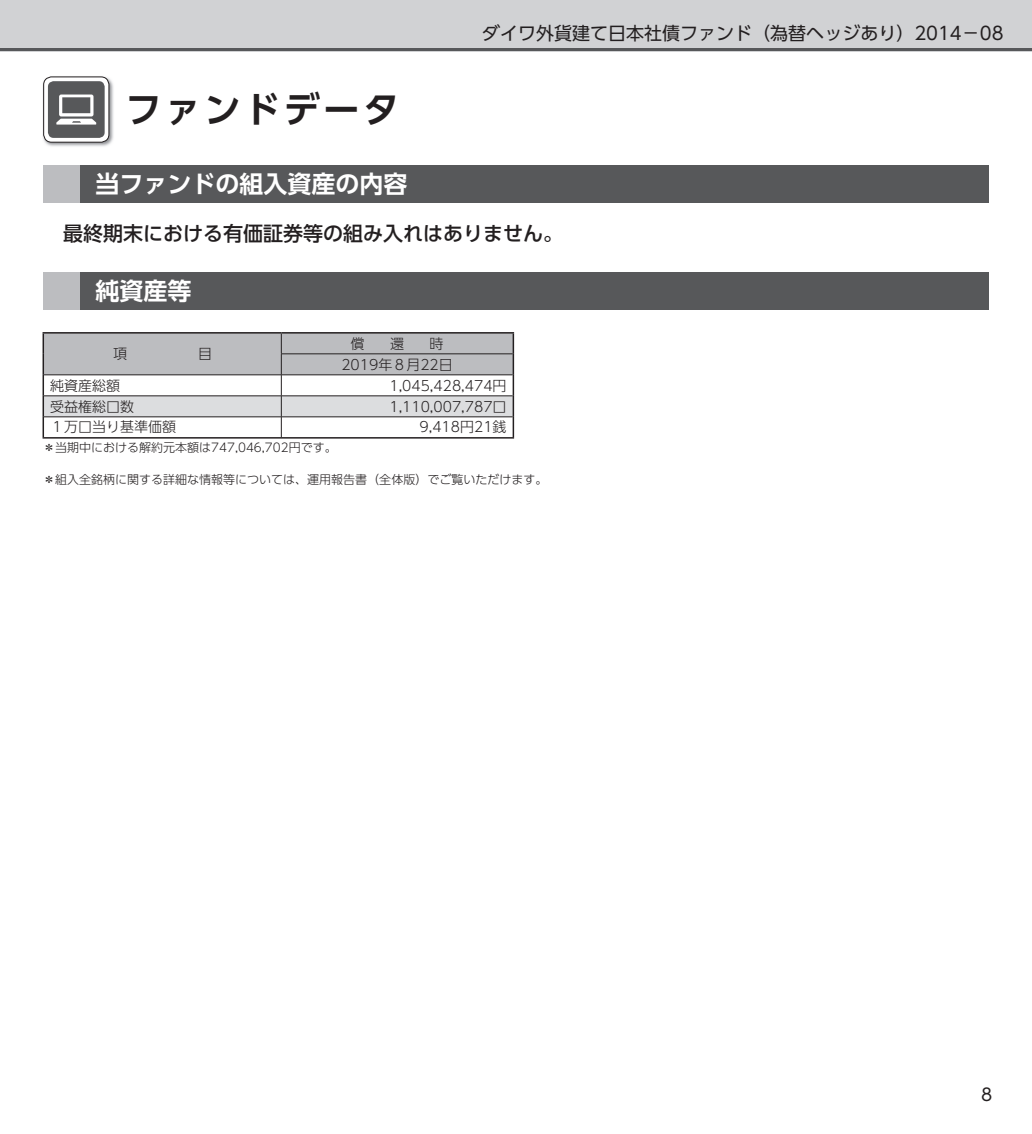
<style>
.page{position:relative;width:1032px;height:1134px;background:#fff}
.page>*{position:absolute;margin:0;border:0;box-sizing:border-box;transform-origin:0 0}
.t1{font:36px "UD Shin Go Pro De Bold 90 msp RKSJ H";letter-spacing:.1em;color:#231f20}
.t2{font:24px "UD Shin Go Pro De Bold 90 msp RKSJ H";color:#fff}
.t3{font:20px "UD Shin Go Pro Medium 90 msp RKSJ H";color:#231f20}
.t4{font:18px "UD Shin Go Pro Regular 90 msp RKSJ H";color:#231f20}
.t5{font:17px "UD Shin Go Pro Regular 90 msp RKSJ H";color:#231f20}
.t6{font:14px/20.8px "UD Shin Go Pro Light 90 msp RKSJ H";color:#231f20}
.t7{font:12px "UD Shin Go Pro Light 90 msp RKSJ H";color:#231f20}
</style>
<div class="page">
<div style="left:0;top:0;width:1032px;height:51px;background:#d1d2d4"></div>
<hr style="left:0;top:48px;width:1032px;height:3px;background:#57585a">
<img style="left:43px;top:76px;width:71px;height:71px">
<div style="left:44px;top:77px;width:65px;height:65px;background:#fff;border-radius:8px"></div>
<div style="left:43px;top:77px;width:66px;height:65px;border:1px solid #231f20;border-radius:8px"></div>
<div style="left:48px;top:81px;width:57px;height:57px;background:#57585a;border-radius:6px"></div>
<svg style="left:56px;top:95px;width:40px;height:30px"></svg>
<div style="left:43px;top:165px;width:37px;height:37px;background:#bcbdc0"></div>
<div style="left:80px;top:165px;width:908px;height:37px;background:#57585a"></div>
<div style="left:43px;top:273px;width:37px;height:37px;background:#bcbdc0"></div>
<div style="left:80px;top:273px;width:908px;height:37px;background:#57585a"></div>
<hr style="left:43px;top:332px;width:238px;height:2px;background:#231f20">
<hr style="left:281px;top:332px;width:233px;height:2px;background:#231f20">
<svg style="left:43px;top:333px;width:471px;height:104px"></svg>
<hr style="left:43px;top:437px;width:471px;height:2px;background:#231f20">
<h1 class="t1" style="left:125px;top:96px;width:275px">ファンドデータ</h1>
<p class="t4" style="left:482px;top:27px;width:523px">ダイワ外貨建て日本社債ファンド（為替ヘッジあり）2014－08</p>
<h2 class="t2" style="left:95px;top:175px;width:313px">当ファンドの組入資産の内容</h2>
<h3 class="t3" style="left:43px;top:225px;width:522px">　最終期末における有価証券等の組み入れはありません。</h3>
<h2 class="t2" style="left:95px;top:282px;width:97px">純資産等</h2>
<p class="t6" style="left:113px;top:346px;width:15px">項</p>
<p class="t6" style="left:198px;top:346px;width:15px">目</p>
<p class="t6" style="left:351px;top:335px;width:15px">償</p>
<p class="t6" style="left:390px;top:335px;width:15px">還</p>
<p class="t6" style="left:341px;top:335px;width:113px;text-indent:88px">時<br>2019年８月22日</p>
<p class="t6" style="left:50px;top:377px;width:71px">純資産総額</p>
<p class="t6" style="left:389px;top:377px;width:119px">1,045,428,474円</p>
<p class="t6" style="left:50px;top:398px;width:85px">受益権総口数</p>
<p class="t6" style="left:389px;top:398px;width:119px">1,110,007,787口</p>
<p class="t6" style="left:50px;top:419px;width:127px">１万口当り基準価額</p>
<p class="t6" style="left:420px;top:419px;width:89px">9,418円21銭</p>
<p class="t7" style="left:43px;top:443px;width:295px">＊当期中における解約元本額は747,046,702円です。</p>
<p class="t7" style="left:43px;top:475px;width:506px">＊組入全銘柄に関する詳細な情報等については、運用報告書（全体版）でご覧いただけます。</p>
<p class="t5" style="left:981px;top:1089px;width:13px">8</p>
</div>
